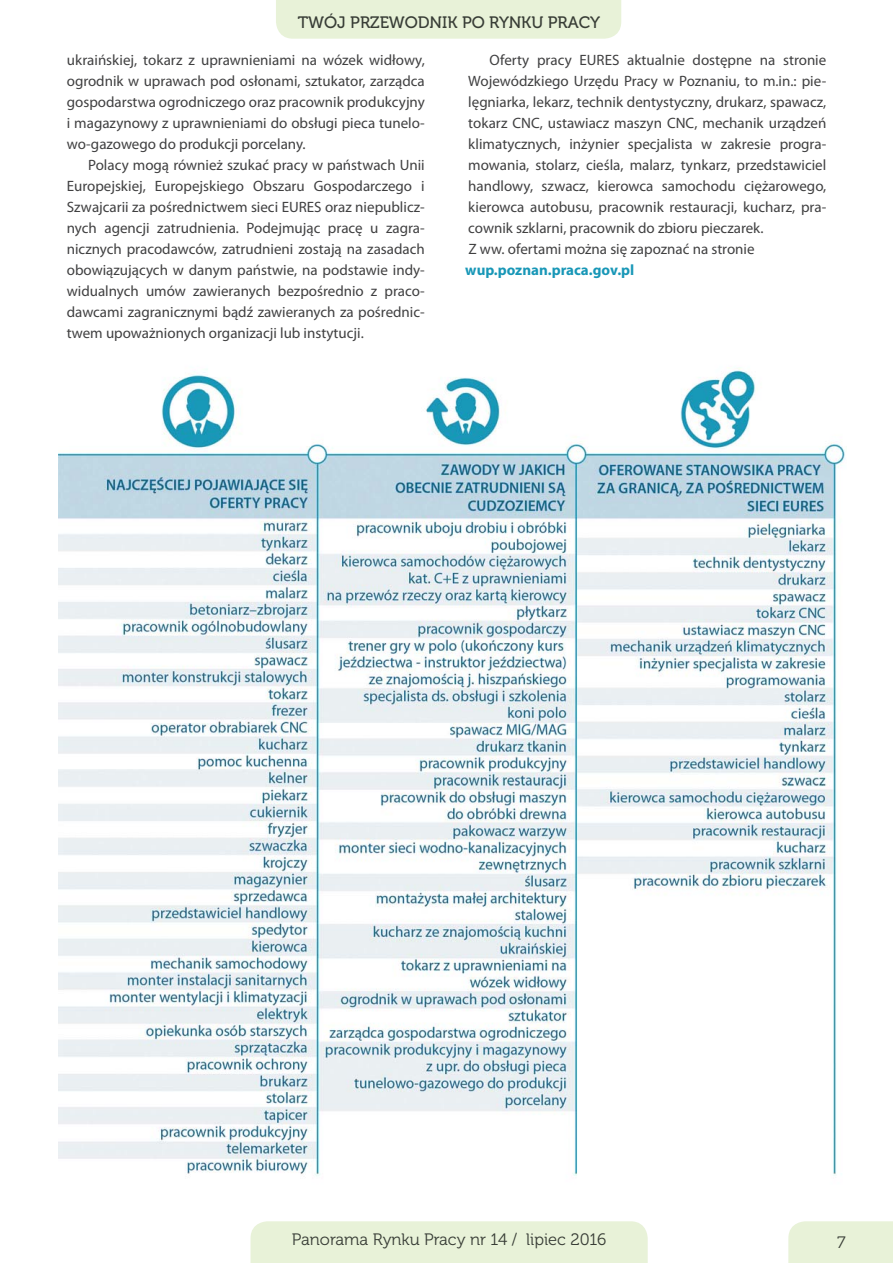
<style>
.page{position:relative;width:893px;height:1263px;background:#fff}
.page>*{position:absolute;margin:0;border:0;box-sizing:border-box;transform-origin:0 0}
.t1{font:19.5px "Museo 300";color:#231f20}
.t2{font:16.5px "Museo 300";color:#383d36}
.t3{font:16.5px "Museo 500";color:#383d36}
.t4{font:15px/21px "Myriad Pro";color:#404041;text-align:justify}
.t5{font:700 15px "Myriad Pro";color:#1897b7}
</style>
<div class="page">
<div style="left:276px;top:0;width:345px;height:39px;background:#e8f2d8"></div>
<div style="left:251px;top:1221px;width:397px;height:42px;background:#e8f2d8"></div>
<div style="left:788px;top:1221px;width:105px;height:42px;background:#e8f2d8"></div>
<div style="left:298px;top:14px;width:302px;height:15px;background:#e8f2d8"></div>
<div style="left:293px;top:1232px;width:313px;height:16px;background:#e8f2d8"></div>
<div style="left:837px;top:1236px;width:8px;height:12px;background:#e8f2d8"></div>
<img style="left:58px;top:367px;width:787px;height:809px">
<p class="t3" style="left:298px;top:13px;width:304px">TWÓJ PRZEWODNIK PO RYNKU PRACY</p>
<p class="t4" style="left:67px;top:51px;width:360px">ukraińskiej, tokarz z uprawnieniami na wózek widłowy, ogrodnik w uprawach pod osłonami, sztukator, zarządca gospodarstwa ogrodniczego oraz pracownik produkcyjny i magazynowy z uprawnieniami do obsługi pieca tunelo&shy;wo-gazowego do produkcji porcelany.</p>
<p class="t4" style="left:67px;top:156px;width:359px;text-indent:21px">Polacy mogą również szukać pracy w państwach Unii Europejskiej, Europejskiego Obszaru Gospodarczego i Szwajcarii za pośrednictwem sieci EURES oraz niepublicz&shy;nych agencji zatrudnienia. Podejmując pracę u zagra&shy;nicznych pracodawców, zatrudnieni zostają na zasadach obowiązujących w danym państwie, na podstawie indy&shy;widualnych umów zawieranych bezpośrednio z praco&shy;dawcami zagranicznymi bądź zawieranych za pośrednic&shy;twem upoważnionych organizacji lub instytucji.</p>
<p class="t4" style="left:468px;top:51px;width:359px;text-align:left;text-indent:21px">Oferty pracy EURES aktualnie dostępne na stronie Wojewódzkiego Urzędu Pracy w Poznaniu, to m.in.: pie&shy;lęgniarka, lekarz, technik dentystyczny, drukarz, spawacz, tokarz CNC, ustawiacz maszyn CNC, mechanik urządzeń klimatycznych, inżynier specjalista w zakresie progra&shy;mowania, stolarz, cieśla, malarz, tynkarz, przedstawiciel handlowy, szwacz, kierowca samochodu ciężarowego, kierowca autobusu, pracownik restauracji, kucharz, pra&shy;cownik szklarni, pracownik do zbioru pieczarek.<br>Z ww. ofertami można się zapoznać na stronie</p>
<p class="t5" style="left:465px;top:265px;width:171px">wup.poznan.praca.gov.pl</p>
<p class="t2" style="left:292px;top:1229px;width:316px">Panorama Rynku Pracy nr 14 / lipiec 2016</p>
<p class="t2" style="left:837px;top:1232px;width:10px">7</p>
<h1 class="t1" style="left:839px;top:1229px;width:11px">7</h1>
</div>
